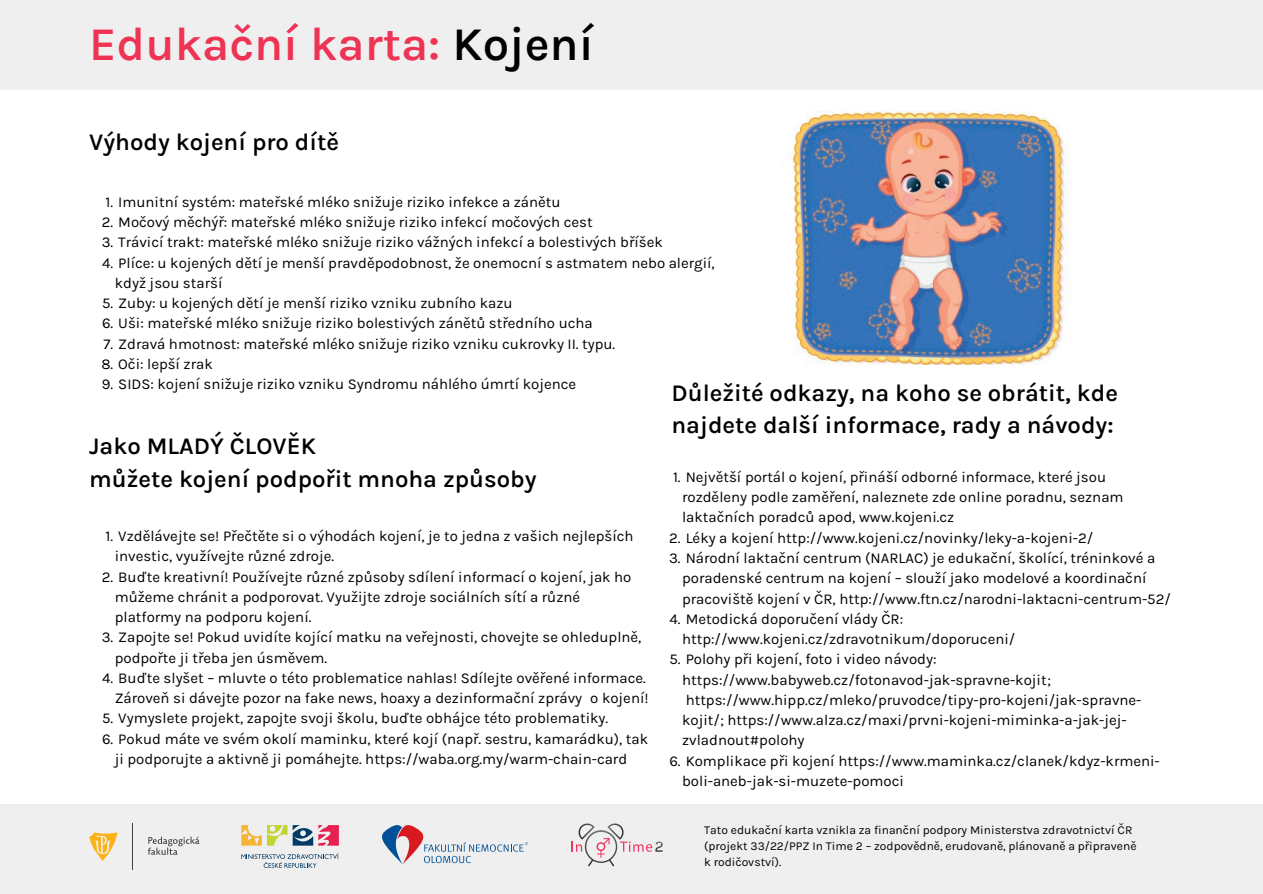
<style>
.page{position:relative;width:1263px;height:894px;background:#fff}
.page>*{position:absolute;margin:0;border:0;box-sizing:border-box;transform-origin:0 0}
.t1{font:600 47.25px "Karla";color:#ee3354}
.t2{font:600 24px/32.5px "Karla";color:#000}
.t3{font:15px/20.2px "Karla";color:#000}
.t4{font:12px/16px "Karla";color:#000}
.s1{color:#000}
</style>
<div class="page">
<div style="left:0;top:803px;width:1263px;height:90px;background:#efefef"></div>
<div style="left:0;top:0;width:1263px;height:89px;background:#efefef"></div>
<svg style="left:572px;top:823px;width:91px;height:43px"></svg>
<svg style="left:382px;top:825px;width:146px;height:38px"></svg>
<svg style="left:241px;top:853px;width:98px;height:14px"></svg>
<svg style="left:241px;top:825px;width:98px;height:20px"></svg>
<hr style="left:132px;top:823px;width:1px;height:46px;background:#424242">
<svg style="left:148px;top:836px;width:51px;height:18px"></svg>
<svg style="left:89px;top:832px;width:28px;height:28px"></svg>
<img style="left:792px;top:111px;width:275px;height:253px">
<h1 class="t1" style="left:89px;top:17px;width:506px">Edukační karta: <span class="s1">Kojení</span></h1>
<h2 class="t2" style="left:89px;top:126px;width:251px">Výhody kojení pro dítě</h2>
<p class="t3" style="left:106px;top:191px;width:456px">1. Imunitní systém: mateřské mléko snižuje riziko infekce a zánětu</p>
<p class="t3" style="left:102px;top:212px;width:492px">2. Močový měchýř: mateřské mléko snižuje riziko infekcí močových cest</p>
<p class="t3" style="left:102px;top:232px;width:563px">3. Trávicí trakt: mateřské mléko snižuje riziko vážných infekcí a bolestivých bříšek</p>
<p class="t3" style="left:115px;top:252px;width:601px;text-indent:-13px">4. Plíce: u kojených dětí je menší pravděpodobnost, že onemocní s astmatem nebo alergií, když jsou starší</p>
<p class="t3" style="left:102px;top:293px;width:412px">5. Zuby: u kojených dětí je menší riziko vzniku zubního kazu</p>
<p class="t3" style="left:102px;top:313px;width:492px">6. Uši: mateřské mléko snižuje riziko bolestivých zánětů středního ucha</p>
<p class="t3" style="left:104px;top:333px;width:513px">7. Zdravá hmotnost: mateřské mléko snižuje riziko vzniku cukrovky II. typu.</p>
<p class="t3" style="left:101px;top:353px;width:113px">8. Oči: lepší zrak</p>
<p class="t3" style="left:102px;top:374px;width:476px">9. SIDS: kojení snižuje riziko vzniku Syndromu náhlého úmrtí kojence</p>
<h2 class="t2" style="left:671px;top:376px;width:448px">Důležité odkazy, na koho se obrátit, kde najdete další informace, rady a návody:</h2>
<h2 class="t2" style="left:89px;top:429px;width:449px">Jako MLADÝ ČLOVĚK<br>můžete kojení podpořit mnoha způsoby</h2>
<p class="t3" style="left:682px;top:466px;width:443px;text-indent:-9px">1. Největší portál o kojení, přináší odborné informace, které jsou rozděleny podle zaměření, naleznete zde online poradnu, seznam laktačních poradců apod, www.kojeni.cz</p>
<p class="t3" style="left:669px;top:527px;width:425px">2. Léky a kojení http://www.kojeni.cz/novinky/leky-a-kojeni-2/</p>
<p class="t3" style="left:682px;top:547px;width:490px;text-indent:-13px">3. Národní laktační centrum (NARLAC) je edukační, školící, tréninkové a poradenské centrum na kojení – slouží jako modelové a koordinační pracoviště kojení v ČR, http://www.ftn.cz/narodni-laktacni-centrum-52/</p>
<p class="t3" style="left:682px;top:608px;width:335px;text-indent:-13px">4. Metodická doporučení vlády ČR: http://www.kojeni.cz/zdravotnikum/doporuceni/</p>
<p class="t3" style="left:682px;top:649px;width:461px;text-indent:-13px">5. Polohy při kojení, foto i video návody: https://www.babyweb.cz/fotonavod-jak-spravne-kojit; https://www.hipp.cz/mleko/pruvodce/tipy-pro-kojeni/jak-spravne&shy;kojit/; https://www.alza.cz/maxi/prvni-kojeni-miminka-a-jak-jej&shy;zvladnout#polohy</p>
<p class="t3" style="left:682px;top:750px;width:479px;text-indent:-13px">6. Komplikace při kojení https://www.maminka.cz/clanek/kdyz-krmeni&shy;boli-aneb-jak-si-muzete-pomoci</p>
<p class="t3" style="left:115px;top:526px;width:520px;text-indent:-9px">1. Vzdělávejte se! Přečtěte si o výhodách kojení, je to jedna z vašich nejlepších investic, využívejte různé zdroje.</p>
<p class="t3" style="left:115px;top:566px;width:518px;text-indent:-13px">2. Buďte kreativní! Používejte různé způsoby sdílení informací o kojení, jak ho můžeme chránit a podporovat. Využijte zdroje sociálních sítí a různé platformy na podporu kojení.</p>
<p class="t3" style="left:115px;top:627px;width:528px;text-indent:-13px">3. Zapojte se! Pokud uvidíte kojící matku na veřejnosti, chovejte se ohleduplně, podpořte ji třeba jen úsměvem.</p>
<p class="t3" style="left:102px;top:667px;width:548px;text-align:right">4. Buďte slyšet – mluvte o této problematice nahlas! Sdílejte ověřené informace.<br>Zároveň si dávejte pozor na fake news, hoaxy a dezinformační zprávy o kojení!</p>
<p class="t3" style="left:102px;top:708px;width:508px">5. Vymyslete projekt, zapojte svoji školu, buďte obhájce této problematiky.</p>
<p class="t3" style="left:102px;top:728px;width:548px;text-align:center">6. Pokud máte ve svém okolí maminku, které kojí (např. sestru, kamarádku), tak ji podporujte a aktivně ji pomáhejte. https://waba.org.my/warm-chain-card</p>
<p class="t4" style="left:704px;top:821px;width:434px">Tato edukační karta vznikla za finanční podpory Ministerstva zdravotnictví ČR (projekt 33/22/PPZ In Time 2 – zodpovědně, erudovaně, plánovaně a připraveně k rodičovství).</p>
</div>
